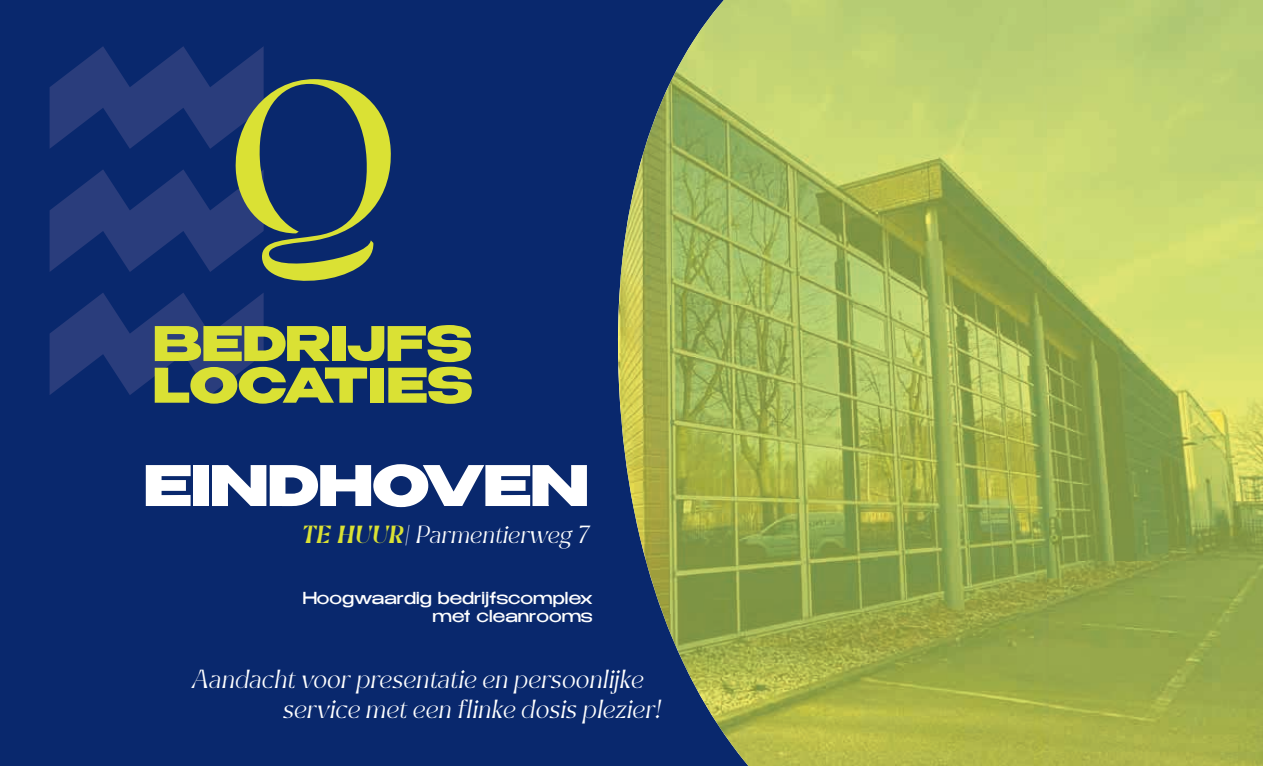
<style>
.page{position:relative;width:1263px;height:766px;background:#fff}
.page>*{position:absolute;margin:0;border:0;box-sizing:border-box;transform-origin:0 0}
.t1{font:800 55.35px "Benzin";letter-spacing:-.01em;color:#fff}
.t2{font:italic 300 25.8px/30px "Celaraz";color:#fff}
.t3{font:italic 300 24.45px "Celaraz";color:#fff}
.t4{font:16.5px/18px "Benzin";color:#fff;text-align:right}
.s1{font-weight:700;color:#dae134}
</style>
<div class="page">
<div style="left:0;top:0;width:1263px;height:765px;background:#09286d"></div>
<svg style="left:50px;top:46px;width:422px;height:357px"></svg>
<img style="left:671px;top:0;width:592px;height:765px">
<img style="left:618px;top:80px;width:54px;height:556px">
<h1 class="t1" style="left:144px;top:445px;width:446px">EINDHOVEN</h1>
<p class="t3" style="left:302px;top:520px;width:289px"><span class="s1">TE HUUR</span>| Parmentierweg 7</p>
<p class="t4" style="left:302px;top:588px;width:292px">Hoogwaardig bedrijfscomplex met cleanrooms</p>
<p class="t2" style="left:283px;top:664px;width:380px;text-indent:-91px">Aandacht voor presentatie en persoonlijke service met een flinke dosis plezier!</p>
</div>
